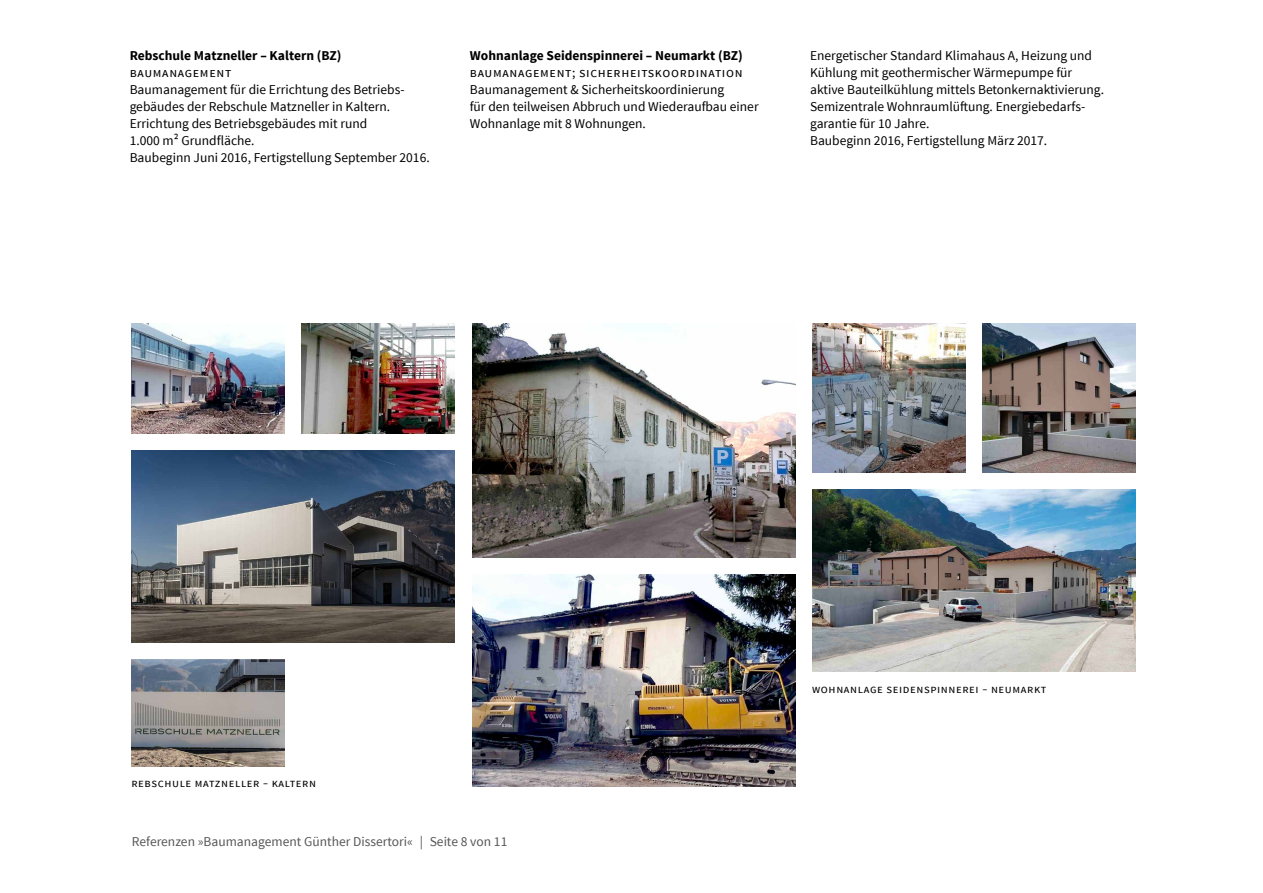
<style>
.page{position:relative;width:1263px;height:893px;background:#fff}
.page>*{position:absolute;margin:0;border:0;box-sizing:border-box;transform-origin:0 0}
.t1{font:13.5px/17px "Source Sans Pro";color:#000}
.t2{font:700 13.5px "Source Sans Pro";color:#000}
.t3{font:13.5px "Source Sans Pro";color:#565656}
.t4{font:12px "Source Sans Pro";color:#000}
</style>
<div class="page">
<img style="left:301px;top:323px;width:153px;height:111px">
<img style="left:132px;top:323px;width:153px;height:111px">
<img style="left:472px;top:574px;width:323px;height:213px">
<img style="left:812px;top:323px;width:153px;height:149px">
<img style="left:472px;top:323px;width:323px;height:234px">
<img style="left:812px;top:490px;width:323px;height:182px">
<img style="left:982px;top:323px;width:153px;height:149px">
<img style="left:132px;top:451px;width:322px;height:192px">
<img style="left:132px;top:660px;width:153px;height:106px">
<p class="t2" style="left:130px;top:46px;width:213px">Rebschule Matzneller – Kaltern (BZ)</p>
<p class="t1" style="left:130px;top:64px;width:302px">Baumanagement<br>Baumanagement für die Errichtung des Betriebs&shy;gebäudes der Rebschule Matzneller in Kaltern.<br>Errichtung des Betriebsgebäudes mit rund<br>1.000 m² Grundfläche.<br>Baubeginn Juni 2016, Fertigstellung September 2016.</p>
<p class="t2" style="left:470px;top:46px;width:274px">Wohnanlage Seidenspinnerei – Neumarkt (BZ)</p>
<p class="t1" style="left:470px;top:64px;width:290px">Baumanagement; Sicherheitskoordination Baumanagement &amp; Sicherheitskoordinierung<br>für den teilweisen Abbruch und Wiederaufbau einer Wohnanlage mit 8 Wohnungen.</p>
<p class="t1" style="left:810px;top:47px;width:295px">Energetischer Standard Klimahaus A, Heizung und Kühlung mit geothermischer Wärmepumpe für aktive Bauteilkühlung mittels Betonkernaktivierung.<br>Semizentrale Wohnraumlüftung. Energiebedarfs&shy;garantie für 10 Jahre.<br>Baubeginn 2016, Fertigstellung März 2017.</p>
<p class="t4" style="left:131px;top:776px;width:186px">rebschule Matzneller – Kaltern</p>
<p class="t3" style="left:132px;top:833px;width:377px">Referenzen »Baumanagement Günther Dissertori« | Seite 8 von 11</p>
<p class="t4" style="left:812px;top:681px;width:236px">Wohnanlage Seidenspinnerei – N eumarkt</p>
</div>
